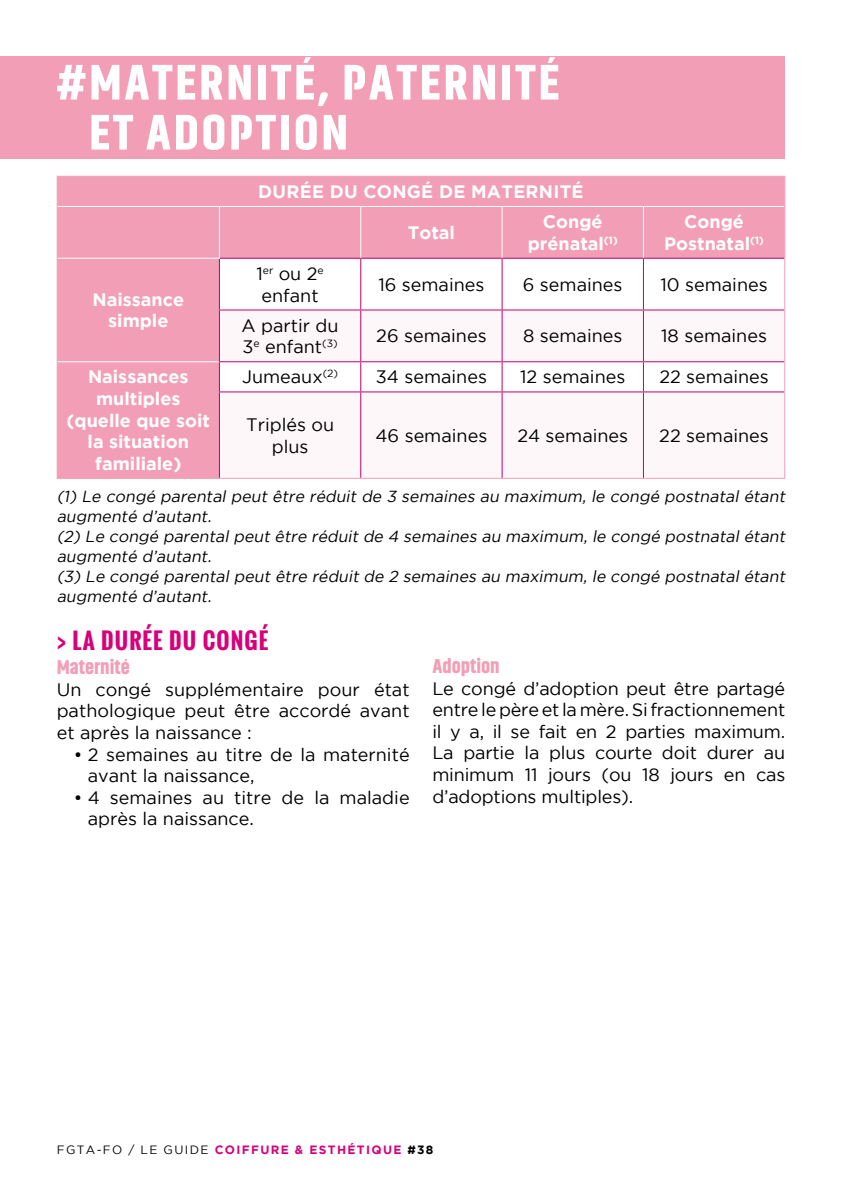
<style>
.page{position:relative;width:842px;height:1191px;background:#fff}
.page>*{position:absolute;margin:0;border:0;box-sizing:border-box;transform-origin:0 0}
.t1{font:900 50px/50px "Akhand";letter-spacing:.05em;color:#fff}
.t2{font:700 22px "Oswald";letter-spacing:.05em;color:#d7007b}
.t3{font:900 20px "Akhand";color:#f39eb7}
.t4{font:18px/21.6px "Gotham";color:#000}
.t5{font:700 18px/21.6px "Gotham";color:#fff;text-align:center}
.t6{font:italic 16px/20px "Gotham";color:#000}
.t7{font:700 12px "Gotham";letter-spacing:.115em;color:#d7007b}
.s1{font-weight:400;color:#000}
.s2{color:#000}
</style>
<div class="page">
<div style="left:0;top:56px;width:785px;height:102px;background:#f39eb7"></div>
<div style="left:58px;top:177px;width:726px;height:301px;background:#f39eb7"></div>
<svg style="left:58px;top:207px;width:726px;height:154px;fill:#f39eb7"></svg>
<svg style="left:220px;top:310px;width:564px;height:168px"></svg>
<hr style="left:220px;top:258px;width:141px;height:1px;background:#c3006b">
<hr style="left:219px;top:259px;width:1px;height:50px;background:#c3006b">
<hr style="left:361px;top:258px;width:141px;height:1px;background:#c3006b">
<hr style="left:360px;top:259px;width:1px;height:50px;background:#c3006b">
<hr style="left:502px;top:258px;width:141px;height:1px;background:#c3006b">
<hr style="left:502px;top:259px;width:1px;height:50px;background:#c3006b">
<hr style="left:643px;top:258px;width:141px;height:1px;background:#c3006b">
<hr style="left:643px;top:259px;width:1px;height:50px;background:#c3006b">
<hr style="left:219px;top:309px;width:142px;height:1px;background:#c3006b">
<hr style="left:219px;top:310px;width:1px;height:51px;background:#c3006b">
<hr style="left:361px;top:309px;width:141px;height:1px;background:#c3006b">
<hr style="left:360px;top:310px;width:1px;height:51px;background:#c3006b">
<hr style="left:502px;top:309px;width:141px;height:1px;background:#c3006b">
<hr style="left:502px;top:310px;width:1px;height:51px;background:#c3006b">
<hr style="left:643px;top:309px;width:141px;height:1px;background:#c3006b">
<hr style="left:643px;top:310px;width:1px;height:51px;background:#c3006b">
<hr style="left:219px;top:361px;width:142px;height:1px;background:#c3006b">
<hr style="left:361px;top:361px;width:141px;height:1px;background:#c3006b">
<hr style="left:502px;top:361px;width:141px;height:1px;background:#c3006b">
<hr style="left:643px;top:361px;width:141px;height:1px;background:#c3006b">
<svg style="left:219px;top:362px;width:565px;height:29px"></svg>
<hr style="left:219px;top:391px;width:142px;height:1px;background:#c3006b">
<hr style="left:219px;top:392px;width:1px;height:86px;background:#c3006b">
<hr style="left:361px;top:391px;width:141px;height:1px;background:#c3006b">
<hr style="left:360px;top:392px;width:1px;height:86px;background:#c3006b">
<hr style="left:502px;top:391px;width:141px;height:1px;background:#c3006b">
<hr style="left:502px;top:392px;width:1px;height:86px;background:#c3006b">
<hr style="left:643px;top:391px;width:141px;height:1px;background:#c3006b">
<hr style="left:643px;top:392px;width:1px;height:86px;background:#c3006b">
<hr style="left:219px;top:207px;width:1px;height:51px;background:#fff">
<hr style="left:360px;top:207px;width:1px;height:51px;background:#fff">
<hr style="left:502px;top:207px;width:1px;height:51px;background:#fff">
<hr style="left:643px;top:207px;width:1px;height:51px;background:#fff">
<hr style="left:58px;top:361px;width:161px;height:1px;background:#fff">
<hr style="left:58px;top:206px;width:161px;height:1px;background:#fff">
<hr style="left:219px;top:206px;width:142px;height:1px;background:#fff">
<hr style="left:361px;top:206px;width:141px;height:1px;background:#fff">
<hr style="left:502px;top:206px;width:141px;height:1px;background:#fff">
<hr style="left:643px;top:206px;width:141px;height:1px;background:#fff">
<hr style="left:58px;top:258px;width:162px;height:1px;background:#fff">
<hr style="left:57px;top:176px;width:162px;height:1px;background:#f39eb7">
<svg style="left:57px;top:177px;width:1px;height:29px"></svg>
<hr style="left:219px;top:176px;width:142px;height:1px;background:#f39eb7">
<hr style="left:361px;top:176px;width:141px;height:1px;background:#f39eb7">
<hr style="left:502px;top:176px;width:141px;height:1px;background:#f39eb7">
<hr style="left:643px;top:176px;width:142px;height:1px;background:#f39eb7">
<svg style="left:784px;top:177px;width:1px;height:29px"></svg>
<hr style="left:57px;top:206px;width:1px;height:52px;background:#f39eb7">
<hr style="left:784px;top:206px;width:1px;height:52px;background:#f39eb7">
<hr style="left:57px;top:258px;width:1px;height:52px;background:#f39eb7">
<hr style="left:57px;top:310px;width:1px;height:52px;background:#f39eb7">
<hr style="left:784px;top:258px;width:1px;height:52px;background:#f39eb7">
<hr style="left:784px;top:310px;width:1px;height:52px;background:#f39eb7">
<hr style="left:57px;top:362px;width:1px;height:30px;background:#f39eb7">
<hr style="left:57px;top:392px;width:1px;height:86px;background:#f39eb7">
<hr style="left:57px;top:478px;width:162px;height:1px;background:#f39eb7">
<hr style="left:784px;top:362px;width:1px;height:30px;background:#f39eb7">
<hr style="left:784px;top:392px;width:1px;height:86px;background:#f39eb7">
<hr style="left:219px;top:478px;width:142px;height:1px;background:#f39eb7">
<hr style="left:361px;top:478px;width:141px;height:1px;background:#f39eb7">
<hr style="left:502px;top:478px;width:141px;height:1px;background:#f39eb7">
<hr style="left:643px;top:478px;width:142px;height:1px;background:#f39eb7">
<h1 class="t1" style="left:89px;top:58px;width:472px;text-indent:-33px">#MATERNITÉ, PATERNITÉ<br>ET ADOPTION</h1>
<p class="t5" style="left:258px;top:180px;width:327px">DURÉE DU CONGÉ DE MATERNITÉ</p>
<p class="t5" style="left:408px;top:221px;width:49px">Total</p>
<p class="t5" style="left:528px;top:210px;width:91px">Congé prénatal<sup>(1)</sup></p>
<p class="t5" style="left:664px;top:210px;width:101px">Congé<br>Postnatal<sup>(1)</sup></p>
<p class="t5" style="left:93px;top:288px;width:93px">Naissance simple</p>
<p class="t4" style="left:256px;top:262px;width:69px">1<sup>er</sup> ou 2<sup>e </sup>enfant</p>
<p class="t4" style="left:378px;top:273px;width:108px">16 semaines</p>
<p class="t4" style="left:523px;top:273px;width:101px">6 semaines</p>
<p class="t4" style="left:660px;top:273px;width:109px">10 semaines</p>
<p class="t4" style="left:242px;top:314px;width:99px">A partir du<br>3<sup>e</sup> enfant<sup>(3)</sup></p>
<p class="t4" style="left:376px;top:325px;width:112px">26 semaines</p>
<p class="t4" style="left:523px;top:325px;width:101px">8 semaines</p>
<p class="t4" style="left:661px;top:325px;width:107px">18 semaines</p>
<p class="t5" style="left:67px;top:366px;width:145px">Naissances multiples (quelle que soit la situation familiale)</p>
<p class="t4" style="left:242px;top:366px;width:98px">Jumeaux<sup>(2)</sup></p>
<p class="t4" style="left:376px;top:366px;width:113px">34 semaines</p>
<p class="t4" style="left:520px;top:366px;width:107px">12 semaines</p>
<p class="t4" style="left:659px;top:366px;width:111px">22 semaines</p>
<p class="t4" style="left:246px;top:413px;width:90px;text-align:center">Triplés ou plus</p>
<p class="t4" style="left:376px;top:424px;width:113px">46 semaines</p>
<p class="t4" style="left:517px;top:424px;width:112px">24 semaines</p>
<p class="t4" style="left:659px;top:424px;width:111px">22 semaines</p>
<p class="t6" style="left:57px;top:486px;width:733px">(1) Le congé parental peut être réduit de 3 semaines au maximum, le congé postnatal étant augmenté d’autant.<br>(2) Le congé parental peut être réduit de 4 semaines au maximum, le congé postnatal étant augmenté d’autant.<br>(3) Le congé parental peut être réduit de 2 semaines au maximum, le congé postnatal étant augmenté d’autant.</p>
<p class="t2" style="left:57px;top:624px;width:213px">&gt; LA DURÉE DU CONGÉ</p>
<p class="t3" style="left:57px;top:656px;width:75px">Maternité</p>
<p class="t4" style="left:57px;top:678px;width:354px;text-align:justify">Un congé supplémentaire pour état pathologique peut être accordé avant et après la naissance :</p>
<p class="t4" style="left:88px;top:743px;width:323px;text-indent:-14px">• 2 semaines au titre de la maternité avant la naissance,</p>
<p class="t4" style="left:88px;top:786px;width:323px;text-indent:-14px">• 4 semaines au titre de la maladie après la naissance.</p>
<p class="t3" style="left:432px;top:655px;width:69px">Adoption</p>
<p class="t4" style="left:432px;top:677px;width:354px;text-align:justify">Le congé d’adoption peut être partagé entre le père et la mère. Si fractionnement il y a, il se fait en 2 parties maximum.<br>La partie la plus courte doit durer au minimum 11 jours (ou 18 jours en cas d’adoptions multiples).</p>
<p class="t7" style="left:57px;top:1143px;width:378px"><span class="s1">FGTA-FO / LE GUIDE</span> COIFFURE &amp; ESTHÉTIQUE <span class="s2">#38</span></p>
</div>
